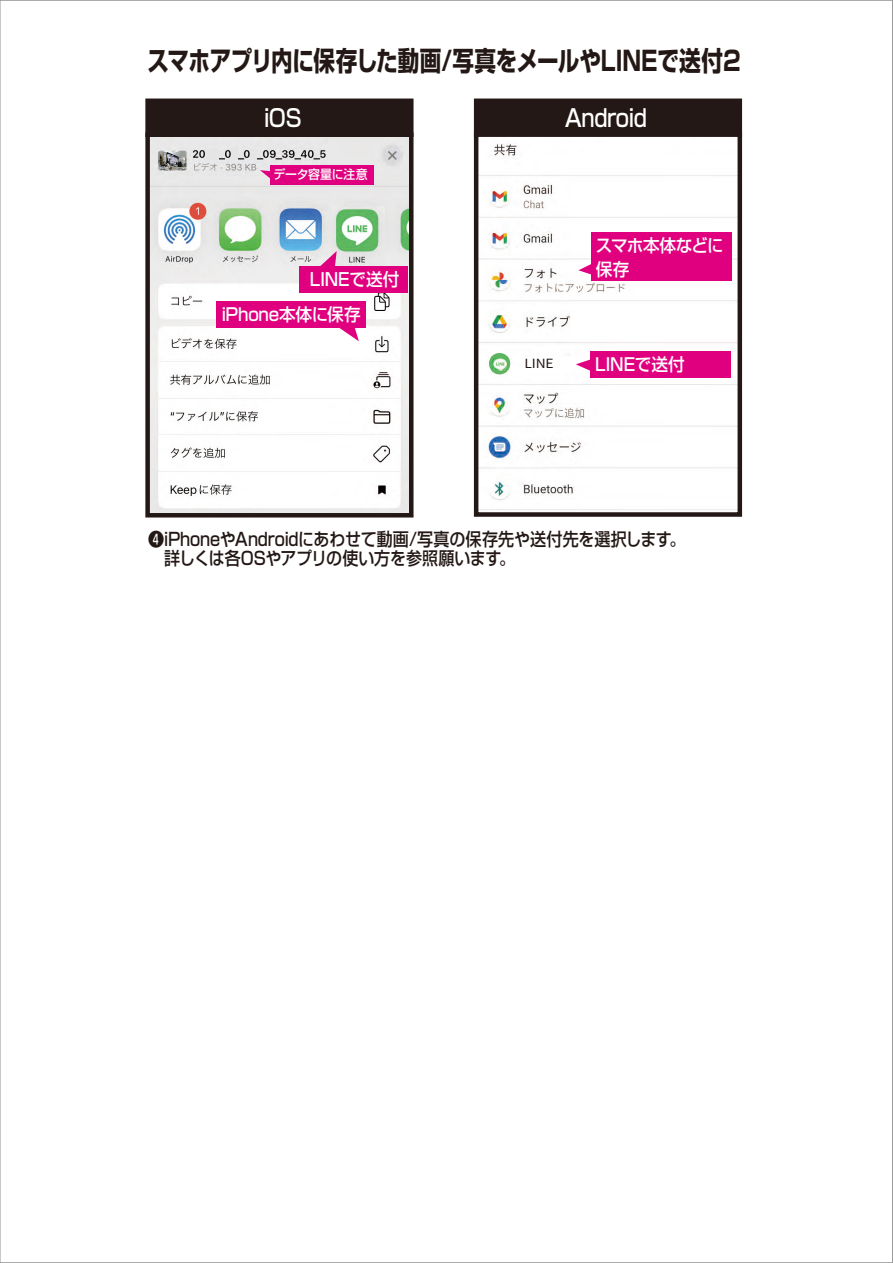
<style>
.page{position:relative;width:893px;height:1263px;background:#fff}
.page>*{position:absolute;margin:0;border:0;box-sizing:border-box;transform-origin:0 0}
.t1{font:700 27px "Shin Go Pro";letter-spacing:-.015em;color:#231815;scale:.8 1}
.t2{font:500 23.85px "Shin Go Pro";letter-spacing:-.02em;color:#fff;scale:.88 1}
.t3{font:500 18px/19.5px "Shin Go Pro";letter-spacing:-.01em;color:#231815;scale:.89 1}
.t4{font:500 17.7px "Shin Go Pro";letter-spacing:-.01em;color:#fff;scale:.94 1}
.t5{font:500 17.55px/23.2px "Shin Go Pro";letter-spacing:-.015em;color:#fff;scale:.95 1}
.t6{font:500 12.6px "Shin Go Pro";letter-spacing:-.02em;color:#fff;scale:.95 1}
.t7{font:12.6px "Noto Sans JP";color:#231815;scale:1.09 1}
</style>
<div class="page">
<img style="left:150px;top:137px;width:258px;height:375px">
<img style="left:331px;top:206px;width:54px;height:60px">
<div style="left:145px;top:132px;width:268px;height:385px;border:4px solid #231815"></div>
<div style="left:299px;top:266px;width:108px;height:27px;background:#e0007f"></div>
<div style="left:217px;top:301px;width:149px;height:27px;background:#e0007f"></div>
<svg style="left:339px;top:328px;width:20px;height:13px"></svg>
<svg style="left:319px;top:251px;width:18px;height:15px"></svg>
<div style="left:145px;top:99px;width:268px;height:38px;background:#231815"></div>
<div style="left:474px;top:99px;width:268px;height:38px;background:#231815"></div>
<div style="left:206px;top:149px;width:13px;height:11px;background:#e5e5e5"></div>
<div style="left:231px;top:149px;width:7px;height:11px;background:#e5e5e5"></div>
<div style="left:250px;top:149px;width:7px;height:11px;background:#e5e5e5"></div>
<svg style="left:260px;top:170px;width:10px;height:11px"></svg>
<div style="left:270px;top:165px;width:103px;height:19px;background:#e0007f"></div>
<img style="left:479px;top:144px;width:258px;height:366px">
<div style="left:523px;top:357px;width:82px;height:15px;background:#fff"></div>
<img style="left:489px;top:357px;width:21px;height:15px">
<svg style="left:489px;top:353px;width:21px;height:4px"></svg>
<hr style="left:489px;top:372px;width:21px;height:2px;background:#5db460">
<svg style="left:489px;top:356px;width:2px;height:15px"></svg>
<svg style="left:508px;top:356px;width:2px;height:15px"></svg>
<div style="left:474px;top:132px;width:268px;height:385px;border:4px solid #231815"></div>
<div style="left:591px;top:233px;width:141px;height:48px;background:#e0007f"></div>
<svg style="left:578px;top:263px;width:13px;height:13px"></svg>
<svg style="left:576px;top:359px;width:14px;height:14px"></svg>
<div style="left:590px;top:351px;width:141px;height:27px;background:#e0007f"></div>
<h1 class="t1" style="left:148px;top:39px;width:743px">スマホアプリ内に保存した動画/写真をメールやLINEで送付2</h1>
<h2 class="t2" style="left:264px;top:98px;width:44px">iOS</h2>
<h2 class="t2" style="left:565px;top:98px;width:95px">Android</h2>
<p class="t6" style="left:273px;top:164px;width:101px">データ容量に注意</p>
<p class="t4" style="left:310px;top:265px;width:97px">LINEで送付</p>
<p class="t5" style="left:222px;top:300px;width:148px">iPhone本体に保存</p>
<p class="t7" style="left:524px;top:357px;width:28px">LINE</p>
<p class="t5" style="left:596px;top:232px;width:136px">スマホ本体などに保存</p>
<p class="t5" style="left:595px;top:350px;width:96px">LINEで送付</p>
<p class="t3" style="left:148px;top:527px;width:605px">❹iPhoneやAndroidにあわせて動画/写真の保存先や送付先を選択します。　詳しくは各OSやアプリの使い方を参照願います。</p>
</div>
